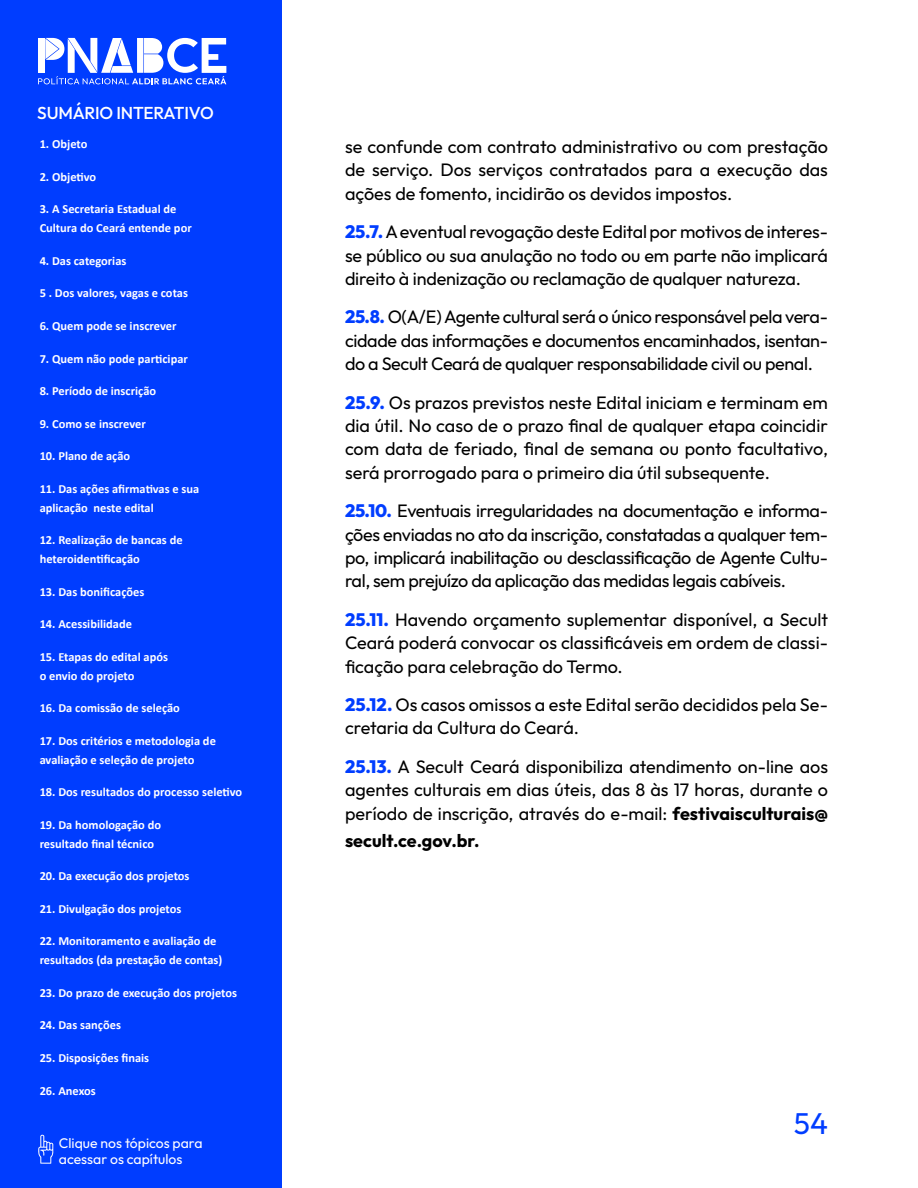
<style>
.page{position:relative;width:918px;height:1188px;background:#fff}
.page>*{position:absolute;margin:0;border:0;box-sizing:border-box;transform-origin:0 0}
.t1{font:30px "Outfit";color:#003dff}
.t2{font:18px/23.4px "Outfit";letter-spacing:-.005em;color:#000;text-align:justify}
.t3{font:700 18px "Outfit";color:#000}
.t4{font:500 17.25px "Outfit";letter-spacing:-.01em;color:#fff}
.t5{font:13.95px/16.8px "Outfit";color:#fff}
.t6{font:700 12.45px/18.6px "Calibri";color:#fff}
.s1{font-weight:800;color:#003dff}
.s2{font-weight:700}
</style>
<div class="page">
<div style="left:0;top:0;width:282px;height:1188px;background:#003dff"></div>
<svg style="left:38px;top:38px;width:188px;height:46px"></svg>
<svg style="left:38px;top:1134px;width:16px;height:30px"></svg>
<p class="t4" style="left:37px;top:102px;width:178px">SUMÁRIO INTERATIVO</p>
<p class="t6" style="left:40px;top:134px;width:49px">1. Objeto</p>
<p class="t6" style="left:40px;top:167px;width:58px">2. Objetivo</p>
<p class="t6" style="left:40px;top:200px;width:154px">3. A Secretaria Estadual de<br>Cultura do Ceará entende por</p>
<p class="t6" style="left:40px;top:251px;width:88px">4. Das categorias</p>
<p class="t6" style="left:40px;top:284px;width:150px">5 . Dos valores, vagas e cotas</p>
<p class="t6" style="left:40px;top:316px;width:138px">6. Quem pode se inscrever</p>
<p class="t6" style="left:40px;top:349px;width:150px">7. Quem não pode participar</p>
<p class="t6" style="left:40px;top:382px;width:118px">8. Período de inscrição</p>
<p class="t6" style="left:40px;top:414px;width:108px">9. Como se inscrever</p>
<p class="t6" style="left:40px;top:447px;width:92px">10. Plano de ação</p>
<p class="t6" style="left:40px;top:480px;width:161px">11. Das ações afirmativas e sua aplicação neste edital</p>
<p class="t6" style="left:40px;top:531px;width:145px">12. Realização de bancas de heteroidentificação</p>
<p class="t6" style="left:40px;top:582px;width:106px">13. Das bonificações</p>
<p class="t6" style="left:40px;top:615px;width:94px">14. Acessibilidade</p>
<p class="t6" style="left:40px;top:647px;width:130px">15. Etapas do edital após o envio do projeto</p>
<p class="t6" style="left:40px;top:699px;width:142px">16. Da comissão de seleção</p>
<p class="t6" style="left:40px;top:731px;width:178px">17. Dos critérios e metodologia de avaliação e seleção de projeto</p>
<p class="t6" style="left:40px;top:783px;width:204px">18. Dos resultados do processo seletivo</p>
<p class="t6" style="left:40px;top:815px;width:123px">19. Da homologação do resultado final técnico</p>
<p class="t6" style="left:40px;top:867px;width:151px">20. Da execução dos projetos</p>
<p class="t6" style="left:40px;top:899px;width:143px">21. Divulgação dos projetos</p>
<p class="t6" style="left:40px;top:932px;width:184px">22. Monitoramento e avaliação de resultados (da prestação de contas)</p>
<p class="t6" style="left:40px;top:983px;width:199px">23. Do prazo de execução dos projetos</p>
<p class="t6" style="left:40px;top:1016px;width:83px">24. Das sanções</p>
<p class="t6" style="left:40px;top:1048px;width:111px">25. Disposições finais</p>
<p class="t6" style="left:40px;top:1081px;width:58px">26. Anexos</p>
<p class="t5" style="left:59px;top:1134px;width:145px">Clique nos tópicos para acessar os capítulos</p>
<p class="t2" style="left:345px;top:134px;width:485px">se confunde com contrato administrativo ou com prestação de serviço. Dos serviços contratados para a execução das ações de fomento, incidirão os devidos impostos.</p>
<p class="t2" style="left:345px;top:220px;width:485px"><span class="s1">25.7.</span>A eventual revogação deste Edital por motivos de interes&shy;se público ou sua anulação no todo ou em parte não implicará direito à indenização ou reclamação de qualquer natureza.</p>
<p class="t2" style="left:345px;top:305px;width:485px"><span class="s1">25.8.</span> O(A/E) Agente cultural será o único responsável pela vera&shy;cidade das informações e documentos encaminhados, isentan&shy;do a Secult Ceará de qualquer responsabilidade civil ou penal.</p>
<p class="t2" style="left:345px;top:390px;width:485px"><span class="s1">25.9.</span> Os prazos previstos neste Edital iniciam e terminam em dia útil. No caso de o prazo final de qualquer etapa coincidir com data de feriado, final de semana ou ponto facultativo, será prorrogado para o primeiro dia útil subsequente.</p>
<p class="t2" style="left:345px;top:499px;width:485px"><span class="s1">25.10.</span> Eventuais irregularidades na documentação e informa&shy;ções enviadas no ato da inscrição, constatadas a qualquer tem&shy;po, implicará inabilitação ou desclassificação de Agente Cultu&shy;ral, sem prejuízo da aplicação das medidas legais cabíveis.</p>
<p class="t2" style="left:345px;top:607px;width:485px"><span class="s1">25.11.</span> Havendo orçamento suplementar disponível, a Secult Ceará poderá convocar os classificáveis em ordem de classi&shy;ficação para celebração do Termo.</p>
<p class="t2" style="left:345px;top:692px;width:485px"><span class="s1">25.12.</span> Os casos omissos a este Edital serão decididos pela Se&shy;cretaria da Cultura do Ceará.</p>
<p class="t2" style="left:345px;top:754px;width:485px"><span class="s1">25.13.</span> A Secult Ceará disponibiliza atendimento on-line aos agentes culturais em dias úteis, das 8 às 17 horas, durante o período de inscrição, através do e-mail: <span class="s2">festivaisculturais@</span></p>
<p class="t3" style="left:345px;top:829px;width:136px">secult.ce.gov.br.</p>
<h1 class="t1" style="left:794px;top:1105px;width:36px">54</h1>
</div>
